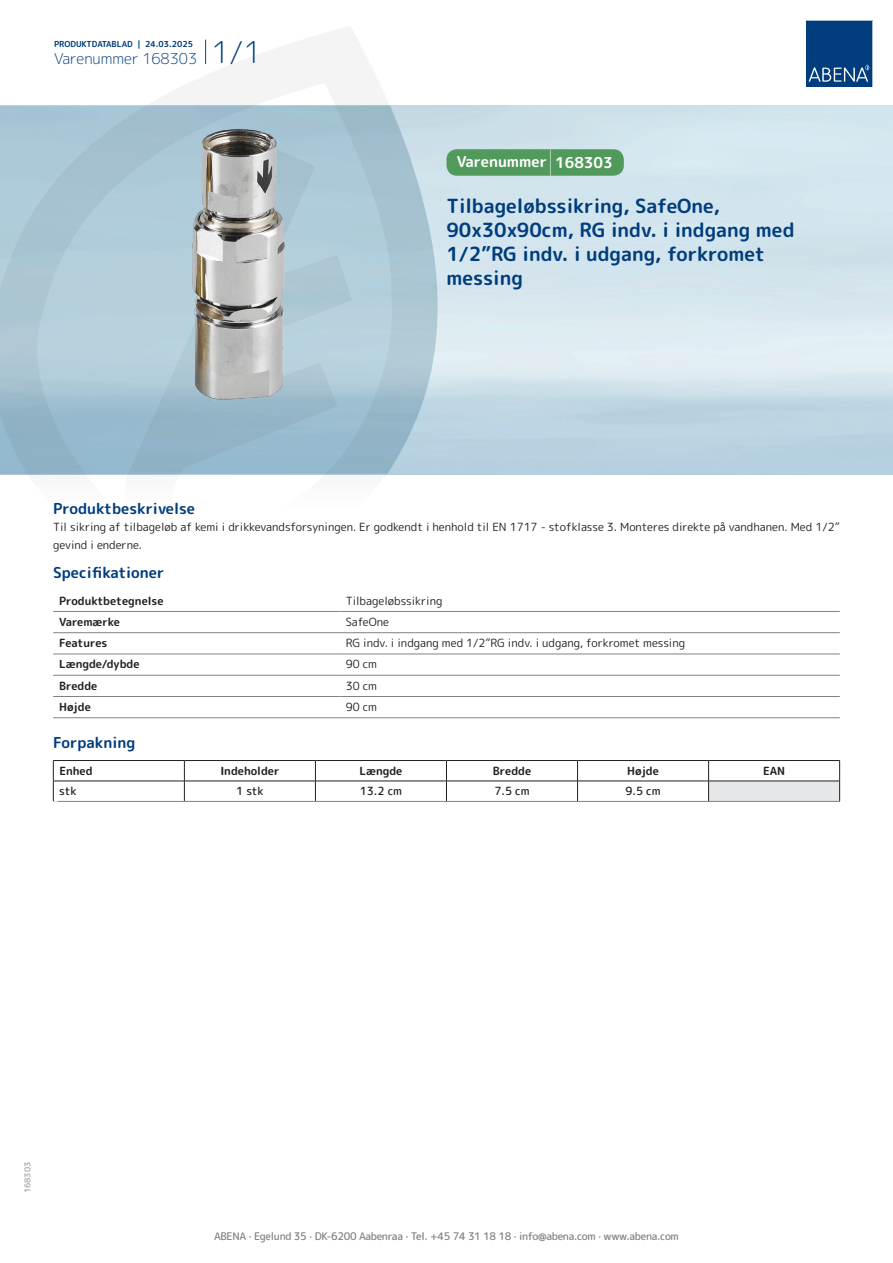
<style>
.page{position:relative;width:893px;height:1263px;background:#fff}
.page>*{position:absolute;margin:0;border:0;box-sizing:border-box;transform-origin:0 0}
.t1{font:700 19.5px/24px "Rounded Mplus 1 c";color:#013d7d}
.t2{font:700 15px "Rounded Mplus 1 c";color:#013d7d}
.t3{font:300 15px "Rounded Mplus 1 c";color:#013d7d}
.t4{font:700 15px "Rounded Mplus 1 c";color:#fff}
.t5{font:11.25px/18px "Rounded Mplus 1 c";color:#231f20}
.t6{font:700 11.25px "Rounded Mplus 1 c";color:#231f20}
.t7{font:500 11.25px "Rounded Mplus 1 c";color:#231f20}
.t8{font:500 10.5px "Rounded Mplus 1 c";letter-spacing:-.03em;color:#808285}
.t9{font:700 10.5px "Rounded Mplus 1 c";color:#fff}
.t10{font:700 8.25px "Rounded Mplus 1 c";color:#013d7d}
.t11{font:700 8.25px "Rounded Mplus 1 c";color:#b2b3b7}
.s1{font-size:30px}
.s2{font-size:25.5px}
</style>
<div class="page">
<svg style="left:0;top:26px;width:439px;height:449px"></svg>
<svg style="left:0;top:106px;width:438px;height:368px;background:#a8c5d4"></svg>
<svg style="left:205px;top:40px;width:1px;height:24px"></svg>
<svg style="left:806px;top:20px;width:67px;height:67px;background:#144b86"></svg>
<img style="left:191px;top:127px;width:96px;height:275px">
<hr style="left:53px;top:611px;width:287px;height:1px;background:#808285">
<hr style="left:340px;top:611px;width:500px;height:1px;background:#808285">
<hr style="left:53px;top:632px;width:287px;height:1px;background:#808285">
<hr style="left:340px;top:632px;width:500px;height:1px;background:#808285">
<hr style="left:53px;top:654px;width:287px;height:1px;background:#808285">
<hr style="left:340px;top:654px;width:500px;height:1px;background:#808285">
<hr style="left:53px;top:675px;width:287px;height:1px;background:#808285">
<hr style="left:340px;top:675px;width:500px;height:1px;background:#808285">
<hr style="left:53px;top:696px;width:287px;height:1px;background:#808285">
<hr style="left:340px;top:696px;width:500px;height:1px;background:#808285">
<hr style="left:53px;top:717px;width:287px;height:1px;background:#808285">
<hr style="left:340px;top:717px;width:500px;height:1px;background:#808285">
<div style="left:709px;top:781px;width:131px;height:20px;background:#e6e7e9"></div>
<hr style="left:53px;top:760px;width:131px;height:1px;background:#231f20">
<hr style="left:184px;top:760px;width:131px;height:1px;background:#231f20">
<hr style="left:315px;top:760px;width:131px;height:1px;background:#231f20">
<hr style="left:446px;top:760px;width:131px;height:1px;background:#231f20">
<hr style="left:577px;top:760px;width:132px;height:1px;background:#231f20">
<hr style="left:709px;top:760px;width:131px;height:1px;background:#231f20">
<hr style="left:53px;top:781px;width:131px;height:1px;background:#231f20">
<svg style="left:53px;top:761px;width:1px;height:40px"></svg>
<hr style="left:184px;top:781px;width:131px;height:1px;background:#231f20">
<svg style="left:184px;top:761px;width:1px;height:40px"></svg>
<hr style="left:315px;top:781px;width:131px;height:1px;background:#231f20">
<svg style="left:315px;top:761px;width:1px;height:40px"></svg>
<hr style="left:446px;top:781px;width:131px;height:1px;background:#231f20">
<svg style="left:446px;top:761px;width:1px;height:40px"></svg>
<hr style="left:577px;top:781px;width:132px;height:1px;background:#231f20">
<svg style="left:577px;top:761px;width:1px;height:40px"></svg>
<hr style="left:709px;top:781px;width:131px;height:1px;background:#231f20">
<svg style="left:708px;top:761px;width:1px;height:40px"></svg>
<svg style="left:839px;top:761px;width:1px;height:40px"></svg>
<hr style="left:53px;top:801px;width:131px;height:1px;background:#808285">
<hr style="left:184px;top:801px;width:131px;height:1px;background:#808285">
<hr style="left:315px;top:801px;width:131px;height:1px;background:#808285">
<hr style="left:446px;top:801px;width:131px;height:1px;background:#808285">
<hr style="left:577px;top:801px;width:132px;height:1px;background:#808285">
<hr style="left:709px;top:801px;width:131px;height:1px;background:#808285">
<div style="left:446px;top:149px;width:178px;height:27px;background:#52995c;border-radius:10px"></div>
<p class="t10" style="left:54px;top:38px;width:141px">PRODUKTDATABLAD | 24.03.2025</p>
<h2 class="t3" style="left:54px;top:48px;width:209px">Varenummer 168303 <span class="s1">1/1</span></h2>
<h2 class="t4" style="left:457px;top:151px;width:157px">Varenummer <span class="s2">|</span> 168303</h2>
<h1 class="t1" style="left:446px;top:194px;width:350px">Tilbageløbssikring, SafeOne,<br>90x30x90cm, RG indv. i indgang med<br>1/2”RG indv. i udgang, forkromet messing</h1>
<h2 class="t2" style="left:53px;top:498px;width:143px">Produktbeskrivelse</h2>
<p class="t5" style="left:53px;top:517px;width:788px">Til sikring af tilbageløb af kemi i drikkevandsforsyningen. Er godkendt i henhold til EN 1717 - stofklasse 3. Monteres direkte på vandhanen. Med 1/2” gevind i enderne.</p>
<h2 class="t2" style="left:53px;top:562px;width:113px">Specifikationer</h2>
<p class="t6" style="left:59px;top:592px;width:106px">Produktbetegnelse</p>
<p class="t5" style="left:346px;top:591px;width:98px">Tilbageløbssikring</p>
<p class="t6" style="left:59px;top:614px;width:62px">Varemærke</p>
<p class="t5" style="left:346px;top:613px;width:45px">SafeOne</p>
<p class="t6" style="left:59px;top:635px;width:50px">Features</p>
<p class="t5" style="left:346px;top:634px;width:341px">RG indv. i indgang med 1/2”RG indv. i udgang, forkromet messing</p>
<p class="t6" style="left:59px;top:656px;width:82px">Længde/dybde</p>
<p class="t5" style="left:346px;top:655px;width:33px">90 cm</p>
<p class="t6" style="left:59px;top:678px;width:40px">Bredde</p>
<p class="t5" style="left:346px;top:676px;width:33px">30 cm</p>
<p class="t6" style="left:59px;top:699px;width:33px">Højde</p>
<p class="t5" style="left:346px;top:698px;width:33px">90 cm</p>
<h2 class="t2" style="left:53px;top:732px;width:84px">Forpakning</h2>
<p class="t6" style="left:59px;top:763px;width:35px">Enhed</p>
<p class="t6" style="left:220px;top:763px;width:61px">Indeholder</p>
<p class="t6" style="left:359px;top:763px;width:44px">Længde</p>
<p class="t6" style="left:493px;top:763px;width:40px">Bredde</p>
<p class="t6" style="left:627px;top:763px;width:33px">Højde</p>
<p class="t6" style="left:763px;top:763px;width:24px">EAN</p>
<p class="t7" style="left:59px;top:783px;width:19px">stk</p>
<p class="t7" style="left:236px;top:783px;width:29px">1 stk</p>
<p class="t7" style="left:360px;top:783px;width:44px">13.2 cm</p>
<p class="t7" style="left:494px;top:783px;width:37px">7.5 cm</p>
<p class="t7" style="left:625px;top:783px;width:37px">9.5 cm</p>
<p class="t9" style="left:53px;top:797px;width:7px">*</p>
<p class="t11" style="left:22px;top:1193px;width:33px;rotate:-90deg">168303</p>
<p class="t8" style="left:214px;top:1229px;width:466px">ABENA · Egelund 35 · DK-6200 Aabenraa · Tel. +45 74 31 18 18 · info@abena.com · www.abena.com</p>
</div>
